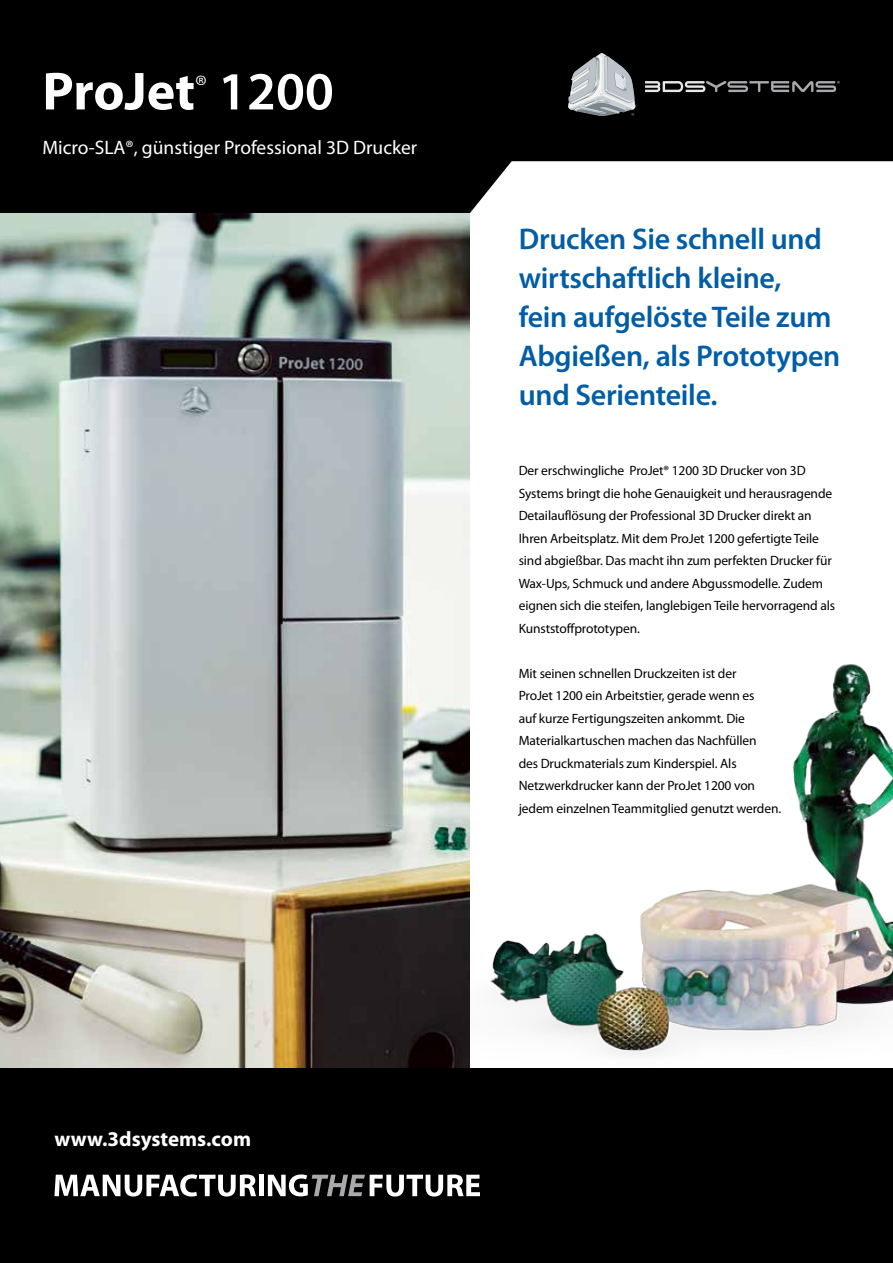
<style>
.page{position:relative;width:893px;height:1263px;background:#fff}
.page>*{position:absolute;margin:0;border:0;box-sizing:border-box;transform-origin:0 0}
.t1{font:700 54px "Myriad Pro";color:#fff}
.t2{font:600 30px/39px "Myriad Pro";letter-spacing:-.01em;color:#005da6}
.t3{font:700 21px "Myriad Pro";color:#fff}
.t4{font:19.5px "Myriad Pro";color:#fff}
.t5{font:13.5px/22.5px "Myriad Pro";letter-spacing:-.01em;color:#000}
.s1{font-weight:600}
</style>
<div class="page">
<img style="left:0;top:213px;width:470px;height:855px">
<svg style="left:0;top:0;width:893px;height:213px;background:#1c1c1c"></svg>
<svg style="left:568px;top:53px;width:68px;height:63px;background:#8c9093"></svg>
<svg style="left:645px;top:81px;width:195px;height:11px;background:#5c5d5e"></svg>
<img style="left:338px;top:564px;width:555px;height:504px">
<div style="left:0;top:1068px;width:893px;height:195px;background:#000"></div>
<svg style="left:54px;top:1174px;width:202px;height:22px"></svg>
<div style="left:259px;top:1175px;width:5px;height:21px;background:#fff"></div>
<svg style="left:268px;top:1174px;width:212px;height:22px"></svg>
<h1 class="t1" style="left:42px;top:56px;width:293px">ProJet<sup>®</sup> <span class="s1">1200</span></h1>
<h3 class="t4" style="left:42px;top:136px;width:376px">Micro-SLA®, günstiger Professional 3D Drucker</h3>
<h2 class="t2" style="left:519px;top:219px;width:323px">Drucken Sie schnell und wirtschaftlich kleine,<br>fein aufgelöste Teile zum<br>Abgießen, als Prototypen und Serienteile.</h2>
<p class="t5" style="left:519px;top:459px;width:318px">Der erschwingliche ProJet® 1200 3D Drucker von 3D Systems bringt die hohe Genauigkeit und herausragende Detailauflösung der Professional 3D Drucker direkt an Ihren Arbeitsplatz. Mit dem ProJet 1200 gefertigte Teile sind abgießbar. Das macht ihn zum perfekten Drucker für Wax-Ups, Schmuck und andere Abgussmodelle. Zudem eignen sich die steifen, langlebigen Teile hervorragend als Kunststoffprototypen.</p>
<p class="t5" style="left:519px;top:662px;width:264px">Mit seinen schnellen Druckzeiten ist der<br>ProJet 1200 ein Arbeitstier, gerade wenn es<br>auf kurze Fertigungszeiten ankommt. Die Materialkartuschen machen das Nachfüllen<br>des Druckmaterials zum Kinderspiel. Als Netzwerkdrucker kann der ProJet 1200 von jedem einzelnen Teammitglied genutzt werden.</p>
<h3 class="t3" style="left:54px;top:1125px;width:198px">www.3dsystems.com</h3>
</div>
